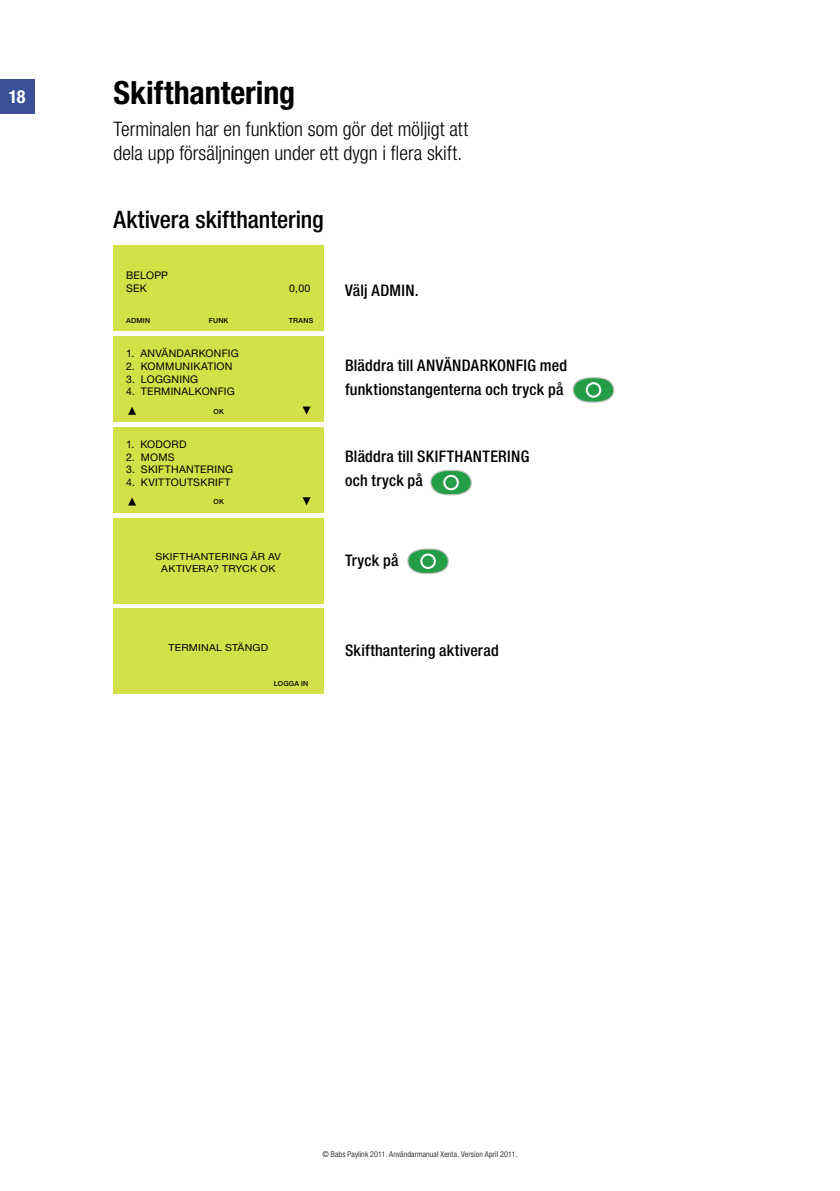
<style>
.page{position:relative;width:840px;height:1191px;background:#fff}
.page>*{position:absolute;margin:0;border:0;box-sizing:border-box;transform-origin:0 0}
.t1{font:700 condensed 32px "Helvetica Neue";color:#000}
.t2{font:500 condensed 24px "Helvetica Neue";color:#000}
.t3{font:300 condensed 20px/24px "Helvetica Neue";color:#000}
.t4{font:700 condensed 18px "Helvetica Neue";color:#fff}
.t5{font:500 condensed 16px/24px "Helvetica Neue";letter-spacing:.015em;color:#000}
.t6{font:10.6px/12.6px "Helvetica Neue";letter-spacing:.025em;color:#000}
.t7{font:9.8px/11.6px "Helvetica Neue";letter-spacing:.025em;color:#000;text-align:center;scale:1.08 1}
.t8{font:300 condensed 8px "Helvetica Neue";letter-spacing:.02em;color:#000}
.t9{font:500 7px "Helvetica Neue";letter-spacing:.025em;color:#000}
</style>
<div class="page">
<div style="left:0;top:79px;width:34px;height:34px;background:#3a519a"></div>
<div style="left:113px;top:246px;width:211px;height:85px;background:#d2e148"></div>
<svg style="left:430px;top:469px;width:42px;height:26px"></svg>
<div style="left:443px;top:475px;width:15px;height:15px;border:2px solid #fff;border-radius:50%"></div>
<div style="left:113px;top:518px;width:211px;height:85px;background:#d2e148"></div>
<svg style="left:407px;top:548px;width:42px;height:25px"></svg>
<div style="left:420px;top:553px;width:15px;height:16px;border:2px solid #fff;border-radius:50%"></div>
<div style="left:113px;top:336px;width:211px;height:85px;background:#d2e148"></div>
<svg style="left:128px;top:407px;width:8px;height:8px"></svg>
<svg style="left:302px;top:406px;width:9px;height:8px"></svg>
<svg style="left:572px;top:377px;width:42px;height:25px"></svg>
<div style="left:585px;top:382px;width:16px;height:16px;border:2px solid #fff;border-radius:50%"></div>
<div style="left:113px;top:427px;width:211px;height:85px;background:#d2e148"></div>
<svg style="left:128px;top:497px;width:8px;height:9px"></svg>
<svg style="left:302px;top:497px;width:9px;height:8px"></svg>
<div style="left:113px;top:609px;width:211px;height:85px;background:#d2e148"></div>
<p class="t4" style="left:9px;top:86px;width:18px">18</p>
<h1 class="t1" style="left:113px;top:73px;width:183px">Skifthantering</h1>
<p class="t3" style="left:113px;top:117px;width:356px">Terminalen har en funktion som gör det möljigt att dela upp försäljningen under ett dygn i flera skift.</p>
<h2 class="t2" style="left:113px;top:205px;width:212px">Aktivera skifthantering</h2>
<p class="t6" style="left:126px;top:269px;width:43px">BELOPP<br>SEK</p>
<p class="t6" style="left:289px;top:282px;width:23px">0,00</p>
<p class="t9" style="left:126px;top:316px;width:25px">ADMIN</p>
<p class="t9" style="left:209px;top:316px;width:21px">FUNK</p>
<p class="t9" style="left:289px;top:316px;width:26px">TRANS</p>
<p class="t6" style="left:126px;top:347px;width:114px">1. ANVÄNDARKONFIG</p>
<p class="t6" style="left:126px;top:360px;width:108px">2. KOMMUNIKATION</p>
<p class="t6" style="left:126px;top:372px;width:74px">3. LOGGNING</p>
<p class="t6" style="left:126px;top:385px;width:110px">4. TERMINALKONFIG</p>
<p class="t9" style="left:213px;top:407px;width:12px">OK</p>
<p class="t6" style="left:126px;top:438px;width:62px">1. KODORD</p>
<p class="t6" style="left:126px;top:450px;width:50px">2. MOMS</p>
<p class="t6" style="left:126px;top:463px;width:109px">3. SKIFTHANTERING</p>
<p class="t6" style="left:126px;top:476px;width:106px">4. KVITTOUTSKRIFT</p>
<p class="t9" style="left:213px;top:497px;width:12px">OK</p>
<p class="t5" style="left:345px;top:278px;width:75px">Välj ADMIN.</p>
<p class="t5" style="left:345px;top:353px;width:223px">Bläddra till ANVÄNDARKONFIG med funktionstangenterna och tryck på</p>
<p class="t5" style="left:345px;top:444px;width:186px">Bläddra till SKIFTHANTERING och tryck på</p>
<p class="t7" style="left:155px;top:550px;width:118px">SKIFTHANTERING ÄR AV<br>AKTIVERA? TRYCK OK</p>
<p class="t5" style="left:345px;top:547px;width:55px">Tryck på</p>
<p class="t7" style="left:168px;top:641px;width:94px">TERMINAL STÄNGD</p>
<p class="t9" style="left:274px;top:679px;width:36px">LOGGA IN</p>
<p class="t5" style="left:345px;top:638px;width:155px">Skifthantering aktiverad</p>
<p class="t8" style="left:322px;top:1149px;width:196px">© Babs Paylink 2011. Användarmanual Xenta. Version April 2011.</p>
</div>
